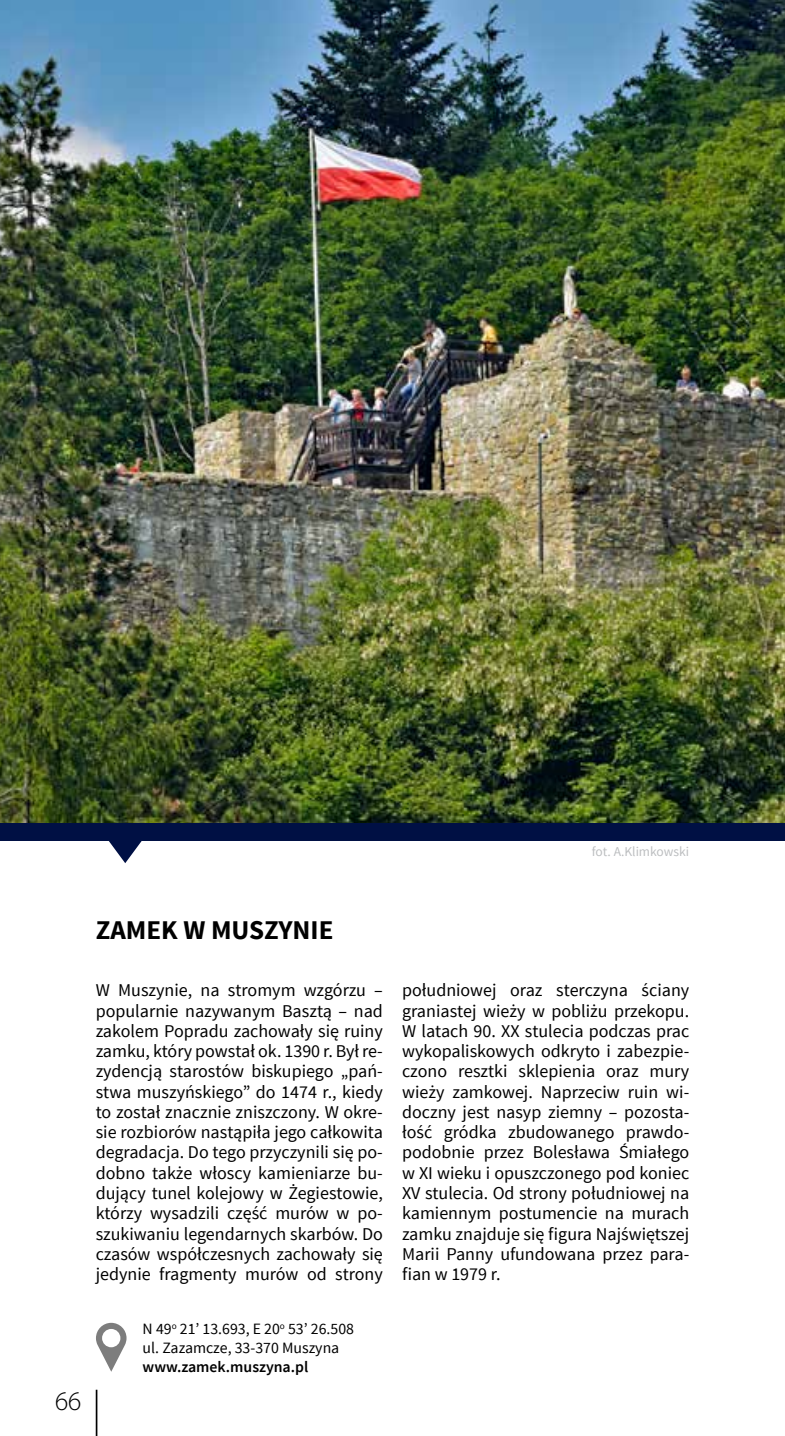
<style>
.page{position:relative;width:785px;height:1436px;background:#fff}
.page>*{position:absolute;margin:0;border:0;box-sizing:border-box;transform-origin:0 0}
.t1{font:700 27px "Source Sans Pro";color:#000}
.t2{font:300 27px "Myriad Pro";color:#000}
.t3{font:18px/20.2px "Source Sans Pro";color:#000;text-align:justify}
.t4{font:15.75px/18.9px "Source Sans Pro";color:#000}
.t5{font:600 15.75px "Source Sans Pro";color:#000}
.t6{font:13.5px "Source Sans Pro";color:#bcbec0}
</style>
<div class="page">
<hr style="left:96px;top:1389px;width:1px;height:46px;background:#000">
<img style="left:0;top:0;width:784px;height:823px">
<div style="left:0;top:823px;width:784px;height:17px;background:#001044"></div>
<svg style="left:96px;top:840px;width:59px;height:23px"></svg>
<svg style="left:96px;top:1322px;width:30px;height:49px"></svg>
<p class="t6" style="left:591px;top:842px;width:99px">fot. A.Klimkowski</p>
<h1 class="t1" style="left:96px;top:912px;width:239px">ZAMEK W MUSZYNIE</h1>
<p class="t3" style="left:96px;top:980px;width:289px">W Muszynie, na stromym wzgórzu – popularnie nazywanym Basztą – nad zakolem Popradu zachowały się ruiny zamku, który powstał ok. 1390 r. Był re&shy;zydencją starostów biskupiego „pań&shy;stwa muszyńskiego” do 1474 r., kiedy to został znacznie zniszczony. W okre&shy;sie rozbiorów nastąpiła jego całkowita degradacja. Do tego przyczynili się po&shy;dobno także włoscy kamieniarze bu&shy;dujący tunel kolejowy w Żegiestowie, którzy wysadzili część murów w po&shy;szukiwaniu legendarnych skarbów. Do czasów współczesnych zachowały się jedynie fragmenty murów od strony</p>
<p class="t3" style="left:402px;top:980px;width:289px">południowej oraz sterczyna ściany graniastej wieży w pobliżu przekopu.<br>W latach 90. XX stulecia podczas prac wykopaliskowych odkryto i zabezpie&shy;czono resztki sklepienia oraz mury wieży zamkowej. Naprzeciw ruin wi&shy;doczny jest nasyp ziemny – pozosta&shy;łość gródka zbudowanego prawdo&shy;podobnie przez Bolesława Śmiałego w XI wieku i opuszczonego pod koniec XV stulecia. Od strony południowej na kamiennym postumencie na murach zamku znajduje się figura Najświętszej Marii Panny ufundowana przez para&shy;fian w 1979 r.</p>
<h1 class="t2" style="left:55px;top:1384px;width:28px">66</h1>
<p class="t4" style="left:143px;top:1319px;width:213px">N 49<sup>o</sup> 21’ 13.693, E 20<sup>o</sup> 53’ 26.508 ul. Zazamcze, 33-370 Muszyna</p>
<p class="t5" style="left:143px;top:1356px;width:167px">www.zamek.muszyna.pl</p>
</div>
